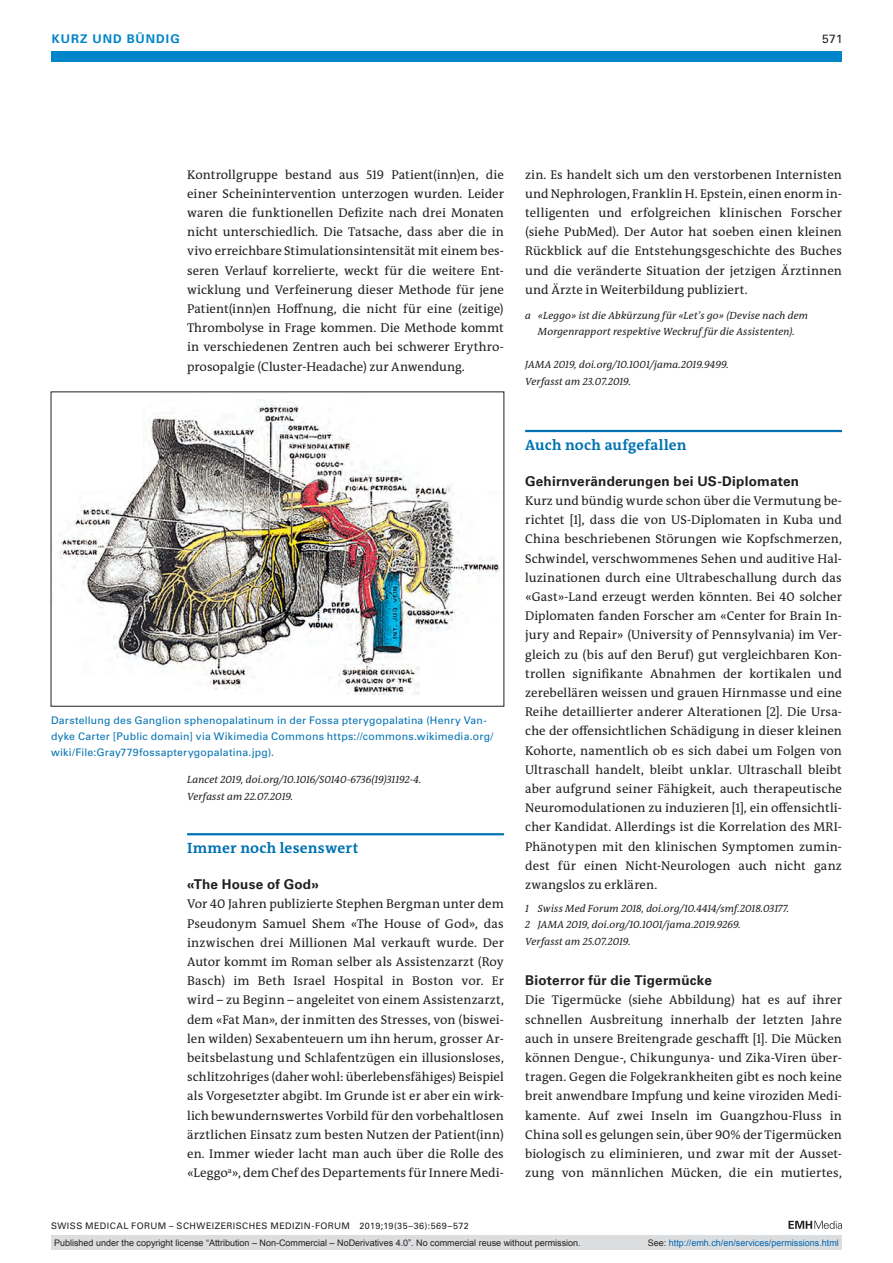
<style>
.page{position:relative;width:893px;height:1263px;background:#fff}
.page>*{position:absolute;margin:0;border:0;box-sizing:border-box;transform-origin:0 0}
.t1{font:700 15px "The Antiqua B W7";letter-spacing:.02em;color:#0072b2}
.t2{font:700 13.5px "Univers LT Std";letter-spacing:.015em;color:#231f20}
.t3{font:12.75px/19.2px "The Antiqua B W5 Plain";letter-spacing:.005em;color:#231f20;text-align:justify}
.t4{font:700 12px "Univers LT Std";color:#0084ca}
.t5{font:12px "Univers LT Std";color:#231f20}
.t6{font:italic 10.5px/16.5px "The Antiqua B W5 Plain";letter-spacing:.01em;color:#231f20}
.t7{font:10.5px/15.8px "Univers LT Std";letter-spacing:.02em;color:#0072b2}
.t8{font:9px "Arial";color:#231f20}
.t9{font:9px "Univers LT Std";letter-spacing:.05em;color:#231f20}
.t10{font:9px "Arial";color:#0166b3}
.s1{font-style:normal}
.s2{color:#231f20}
</style>
<div class="page">
<div style="left:51px;top:51px;width:791px;height:11px;background:#0084ca"></div>
<svg style="left:788px;top:1221px;width:54px;height:8px"></svg>
<hr style="left:187px;top:833px;width:317px;height:2px;background:#0072b2">
<hr style="left:525px;top:430px;width:317px;height:2px;background:#0072b2">
<img style="left:59px;top:399px;width:442px;height:295px">
<div style="left:51px;top:1235px;width:791px;height:15px;background:#dcdddf"></div>
<p class="t4" style="left:52px;top:31px;width:19px">Kurz</p>
<p class="t4" style="left:93px;top:31px;width:11px">und</p>
<p class="t4" style="left:127px;top:31px;width:19px">Bündig</p>
<p class="t5" style="left:822px;top:31px;width:22px">571</p>
<p class="t3" style="left:187px;top:165px;width:318px">Kontrollgruppe bestand aus 519 Patient(inn)en, die einer Scheinintervention unterzogen wurden. Leider waren die funktionellen Defizite nach drei Monaten nicht unterschiedlich. Die Tatsache, dass aber die in vivo erreichbare Stimulationsintensität mit einem bes&shy;seren Verlauf korrelierte, weckt für die weitere Ent&shy;wicklung und Verfeinerung dieser Methode für jene Patient(inn)en Hoffnung, die nicht für eine (zeitige)<br>Thrombolyse in Frage kommen. Die Methode kommt in verschiedenen Zentren auch bei schwerer Erythro&shy;prosopalgie (Cluster-Headache) zur Anwendung.</p>
<p class="t7" style="left:51px;top:713px;width:444px">Darstellung des Ganglion sphenopalatinum in der Fossa pterygopalatina (Henry Van&shy;dyke Carter [Public domain] via Wikimedia Commons https://commons.wikimedia.org/ wiki/File:Gray779fossapterygopalatina.jpg).</p>
<p class="t6" style="left:187px;top:771px;width:236px">Lancet 2019, doi.org/10.1016/S0140-6736(19)31192-4.<br>Verfasst am 22.07.2019.</p>
<p class="t1" style="left:187px;top:838px;width:173px">Immer noch lesenswert</p>
<p class="t2" style="left:187px;top:876px;width:133px">«The House of God»</p>
<p class="t3" style="left:187px;top:894px;width:318px">Vor 40 Jahren publizierte Stephen Bergman unter dem Pseudonym Samuel Shem «The House of God», das inzwischen drei Millionen Mal verkauft wurde. Der Autor kommt im Roman selber als Assistenzarzt (Roy Basch) im Beth Israel Hospital in Boston vor. Er wird – zu Beginn – angeleitet von einem Assistenzarzt, dem «Fat Man», der inmitten des Stresses, von (biswei&shy;len wilden) Sexabenteuern um ihn herum, grosser Ar&shy;beitsbelastung und Schlafentzügen ein illusionsloses, schlitzohriges (daher wohl: überlebensfähiges) Beispiel als Vorgesetzter abgibt. Im Grunde ist er aber ein wirk&shy;lich bewundernswertes Vorbild für den vorbehaltlosen ärztlichen Einsatz zum besten Nutzen der Patient(inn) en. Immer wieder lacht man auch über die Rolle des «Leggo<sup>a</sup>», dem Chef des Departements für Innere Medi-</p>
<p class="t9" style="left:51px;top:1220px;width:419px">SWISS MEDICAL FORUM – SCHWEIZERISCHES MEDIZIN-FORUM 2019;19(35–36):569–572</p>
<p class="t3" style="left:525px;top:165px;width:318px">zin. Es handelt sich um den verstorbenen Internisten und Nephrologen, Franklin H. Epstein, einen enorm in&shy;telligenten und erfolgreichen klinischen Forscher (siehe PubMed). Der Autor hat soeben einen kleinen Rückblick auf die Entstehungsgeschichte des Buches und die veränderte Situation der jetzigen Ärztinnen und Ärzte in Weiterbildung publiziert.</p>
<p class="t6" style="left:525px;top:307px;width:284px;text-align:center">a «Leggo» ist die Abkürzung für «Let<span class="s1">’</span>s go» (Devise nach dem<br>Morgenrapport respektive Weckruf für die Assistenten).</p>
<p class="t6" style="left:525px;top:357px;width:205px">JAMA 2019, doi.org/10.1001/jama.2019.9499.<br>Verfasst am 23.07.2019.</p>
<p class="t1" style="left:525px;top:435px;width:163px">Auch noch aufgefallen</p>
<p class="t2" style="left:525px;top:473px;width:276px">Gehirnveränderungen bei US-Diplomaten</p>
<p class="t3" style="left:525px;top:491px;width:318px">Kurz und bündig wurde schon über die Vermutung be&shy;richtet [1], dass die von US-Diplomaten in Kuba und China beschriebenen Störungen wie Kopfschmerzen, Schwindel, verschwommenes Sehen und auditive Hal&shy;luzinationen durch eine Ultrabeschallung durch das «Gast»-Land erzeugt werden könnten. Bei 40 solcher Diplomaten fanden Forscher am «Center for Brain In&shy;jury and Repair» (University of Pennsylvania) im Ver&shy;gleich zu (bis auf den Beruf) gut vergleichbaren Kon&shy;trollen signifikante Abnahmen der kortikalen und zerebellären weissen und grauen Hirnmasse und eine Reihe detaillierter anderer Alterationen [2]. Die Ursa&shy;che der offensichtlichen Schädigung in dieser kleinen Kohorte, namentlich ob es sich dabei um Folgen von Ultraschall handelt, bleibt unklar. Ultraschall bleibt aber aufgrund seiner Fähigkeit, auch therapeutische Neuromodulationen zu induzieren [1], ein offensichtli&shy;cher Kandidat. Allerdings ist die Korrelation des MRI-Phänotypen mit den klinischen Symptomen zumin&shy;dest für einen Nicht-Neurologen auch nicht ganz zwangslos zu erklären.</p>
<p class="t6" style="left:525px;top:900px;width:266px">1 Swiss Med Forum 2018, doi.org/10.4414/smf.2018.03177.<br>2 JAMA 2019, doi.org/10.1001/jama.2019.9269.<br>Verfasst am 25.07.2019.</p>
<p class="t2" style="left:525px;top:972px;width:188px">Bioterror für die Tigermücke</p>
<p class="t3" style="left:525px;top:990px;width:318px">Die Tigermücke (siehe Abbildung) hat es auf ihrer schnellen Ausbreitung innerhalb der letzten Jahre auch in unsere Breitengrade geschafft [1]. Die Mücken können Dengue-, Chikungunya- und Zika-Viren über&shy;tragen. Gegen die Folgekrankheiten gibt es noch keine breit anwendbare Impfung und keine viroziden Medi&shy;kamente. Auf zwei Inseln im Guangzhou-Fluss in China soll es gelungen sein, über 90% der Tigermücken biologisch zu eliminieren, und zwar mit der Ausset&shy;zung von männlichen Mücken, die ein mutiertes,</p>
<p class="t8" style="left:54px;top:1237px;width:528px">Published under the copyright license “Attribution – Non-Commercial – NoDerivatives 4.0”. No commercial reuse without permission.</p>
<p class="t10" style="left:648px;top:1237px;width:193px"><span class="s2">See:</span> http://emh.ch/en/services/permissions.html</p>
</div>
